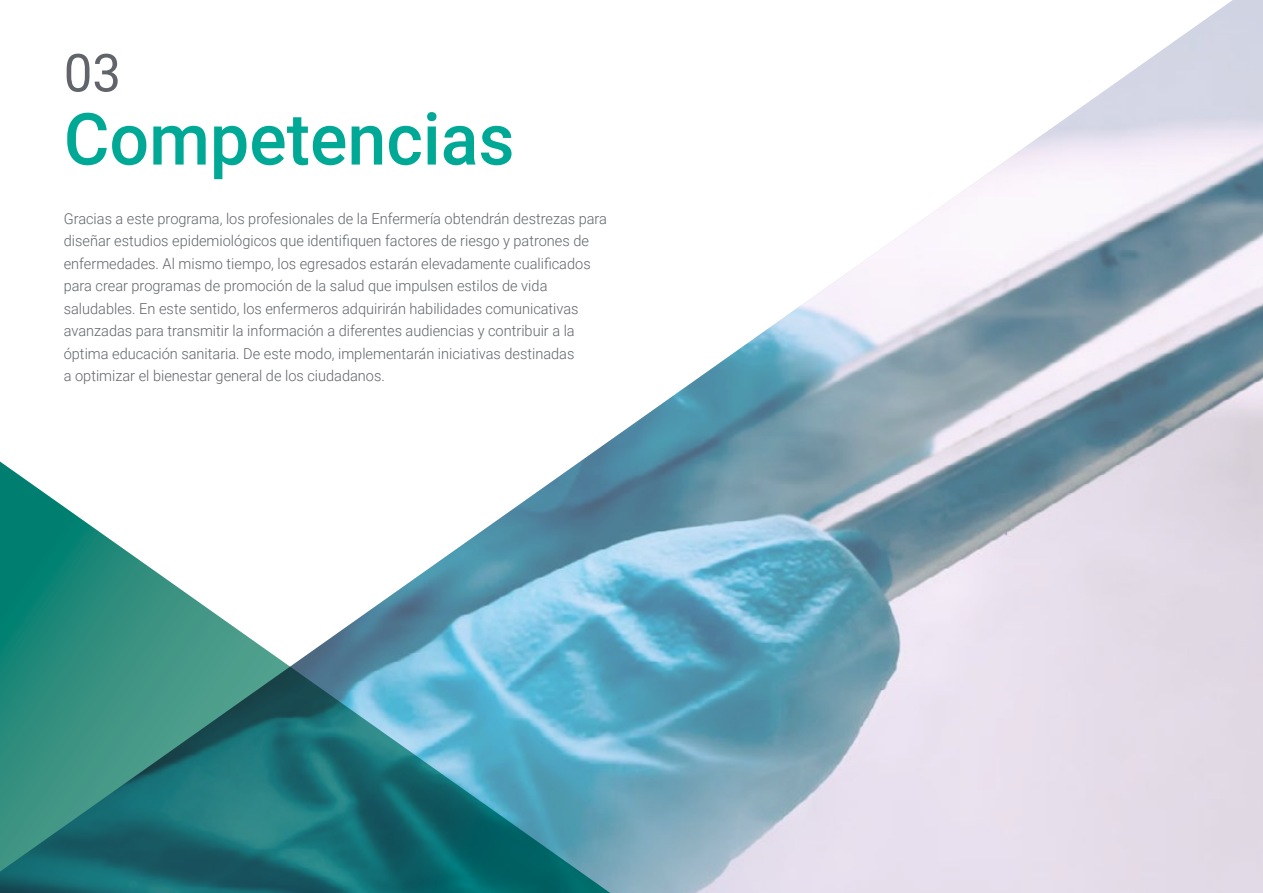
<style>
.page{position:relative;width:1263px;height:893px;background:#fff}
.page>*{position:absolute;margin:0;border:0;box-sizing:border-box;transform-origin:0 0}
.t1{font:500 72px "Roboto";color:#00a996}
.t2{font:52.5px "Roboto";color:#61646a}
.t3{font:300 15px/22.5px "Roboto";color:#61646a}
</style>
<div class="page">
<img style="left:602px;top:0;width:661px;height:893px">
<svg style="left:0;top:446px;width:640px;height:447px"></svg>
<h2 class="t2" style="left:64px;top:36px;width:59px">03</h2>
<h1 class="t1" style="left:64px;top:89px;width:452px">Competencias</h1>
<p class="t3" style="left:64px;top:207px;width:545px">Gracias a este programa, los profesionales de la Enfermería obtendrán destrezas para diseñar estudios epidemiológicos que identifiquen factores de riesgo y patrones de enfermedades. Al mismo tiempo, los egresados estarán elevadamente cualificados para crear programas de promoción de la salud que impulsen estilos de vida saludables. En este sentido, los enfermeros adquirirán habilidades comunicativas avanzadas para transmitir la información a diferentes audiencias y contribuir a la óptima educación sanitaria. De este modo, implementarán iniciativas destinadas<br>a optimizar el bienestar general de los ciudadanos.</p>
</div>
